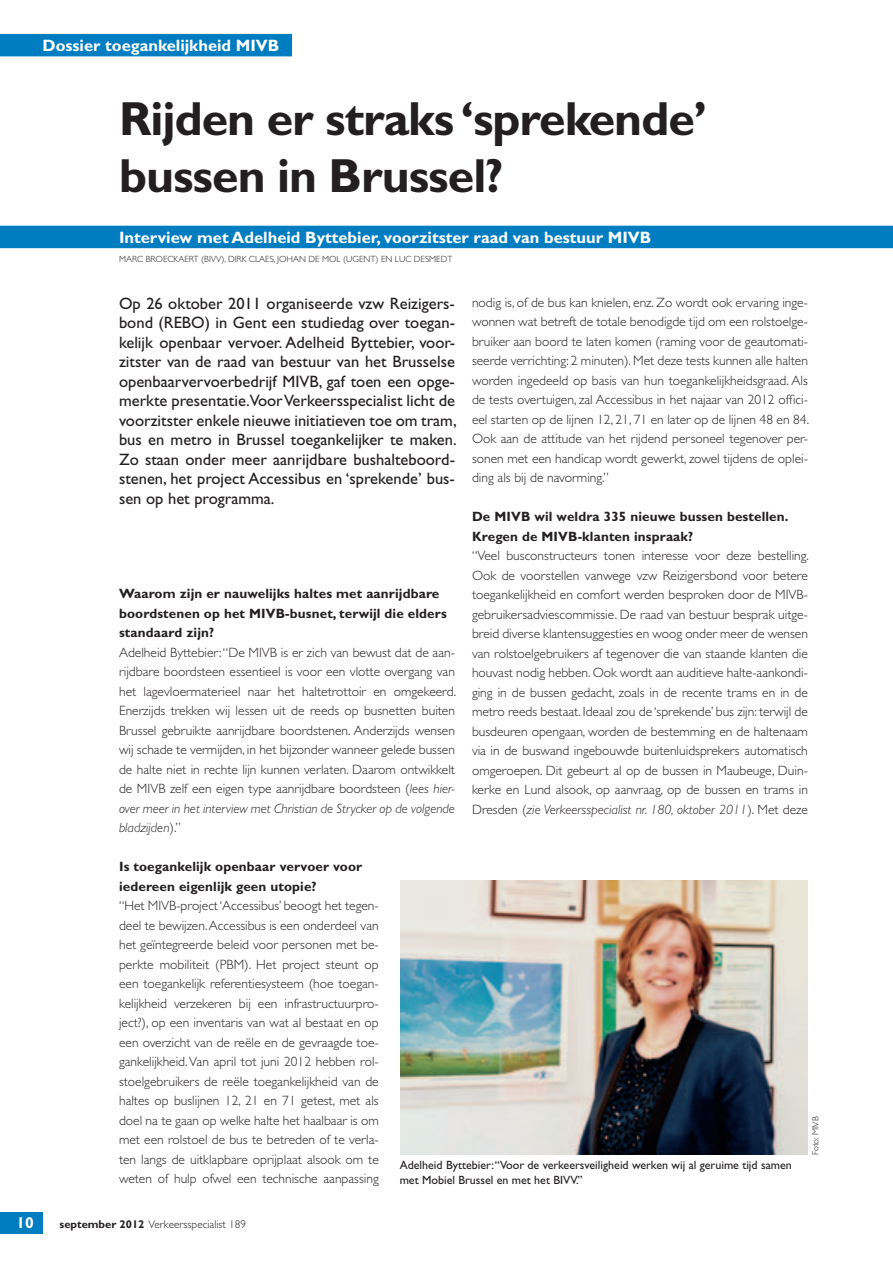
<style>
.page{position:relative;width:893px;height:1263px;background:#fff}
.page>*{position:absolute;margin:0;border:0;box-sizing:border-box;transform-origin:0 0}
.t1{font:700 48px/57.6px "Gill Sans Std";letter-spacing:-.02em;color:#231f20}
.t2{font:16.5px/19.5px "Gill Sans Std";color:#231f20;text-align:justify}
.t3{font:700 16.5px "Gill Sans Std";color:#fff}
.t4{font:700 15.75px "Gill Sans Std";color:#fff}
.t5{font:300 13.5px/19.5px "Gill Sans Std";color:#231f20;text-align:justify}
.t6{font:700 13.5px/19.5px "Gill Sans Std";letter-spacing:.01em;color:#231f20}
.t7{font:12px/15px "Gill Sans Std";color:#231f20}
.t8{font:300 11.25px "Gill Sans Std";color:#231f20}
.t9{font:300 9px "Gill Sans Std";color:#231f20}
.s1{font-style:italic}
.s2{font-weight:700}
</style>
<div class="page">
<div style="left:0;top:1212px;width:43px;height:21px;background:#007dc1"></div>
<div style="left:0;top:226px;width:893px;height:22px;background:#007dc1"></div>
<img style="left:400px;top:880px;width:408px;height:274px">
<div style="left:0;top:34px;width:292px;height:22px;background:#007dc1"></div>
<p class="t3" style="left:43px;top:36px;width:238px">Dossier toegankelijkheid MIVB</p>
<h1 class="t1" style="left:119px;top:90px;width:589px">Rijden er straks ‘sprekende’ bussen in Brussel?</h1>
<p class="t3" style="left:119px;top:227px;width:534px">Interview met Adelheid Byttebier, voorzitster raad van bestuur MIVB</p>
<p class="t9" style="left:119px;top:254px;width:7px">Marc</p>
<p class="t9" style="left:146px;top:254px;width:302px">Broeckaert (BIVV), Dirk Claes, Johan De Mol (UGent) en Luc Desmedt</p>
<p class="t2" style="left:119px;top:294px;width:339px">Op 26 oktober 2011 organiseerde vzw Reizigers&shy;bond (REBO) in Gent een studiedag over toegan&shy;kelijk openbaar vervoer. Adelheid Byttebier, voor&shy;zitster van de raad van bestuur van het Brusselse openbaarvervoerbedrijf MIVB, gaf toen een opge&shy;merkte presentatie.Voor Verkeersspecialist licht de voorzitster enkele nieuwe initiatieven toe om tram, bus en metro in Brussel toegankelijker te maken.<br>Zo staan onder meer aanrijdbare bushalteboord&shy;stenen, het project Accessibus en ‘sprekende’ bus&shy;sen op het programma.</p>
<p class="t5" style="left:472px;top:293px;width:339px">nodig is, of de bus kan knielen, enz. Zo wordt ook ervaring inge&shy;wonnen wat betreft de totale benodigde tijd om een rolstoelge&shy;bruiker aan boord te laten komen (raming voor de geautomati&shy;seerde verrichting: 2 minuten). Met deze tests kunnen alle halten worden ingedeeld op basis van hun toegankelijkheidsgraad. Als de tests overtuigen, zal Accessibus in het najaar van 2012 offici&shy;eel starten op de lijnen 12, 21, 71 en later op de lijnen 48 en 84.<br>Ook aan de attitude van het rijdend personeel tegenover per&shy;sonen met een handicap wordt gewerkt, zowel tijdens de oplei&shy;ding als bij de navorming.”</p>
<p class="t6" style="left:472px;top:507px;width:318px">De MIVB wil weldra 335 nieuwe bussen bestellen.<br>Kregen de MIVB-klanten inspraak?</p>
<p class="t5" style="left:472px;top:546px;width:338px">“Veel busconstructeurs tonen interesse voor deze bestelling.<br>Ook de voorstellen vanwege vzw Reizigersbond voor betere toegankelijkheid en comfort werden besproken door de MIVB&shy;gebruikersadviescommissie. De raad van bestuur besprak uitge&shy;breid diverse klantensuggesties en woog onder meer de wensen van rolstoelgebruikers af tegenover die van staande klanten die houvast nodig hebben. Ook wordt aan auditieve halte-aankondi&shy;ging in de bussen gedacht, zoals in de recente trams en in de metro reeds bestaat. I deaal zou de ‘sprekende’ bus zijn: terwijl de busdeuren opengaan, worden de bestemming en de haltenaam via in de buswand ingebouwde buitenluidsprekers automatisch omgeroepen. Dit gebeurt al op de bussen in Maubeuge, Duin&shy;kerke en Lund alsook, op aanvraag, op de bussen en trams in Dresden (<span class="s1">zie Verkeersspecialist nr. 180, oktober 2011</span>). Met deze</p>
<p class="t6" style="left:119px;top:584px;width:329px">Waarom zijn er nauwelijks haltes met aanrijdbare boordstenen op het MIVB-busnet, terwijl die elders standaard zijn?</p>
<p class="t5" style="left:119px;top:643px;width:339px">Adelheid Byttebier: “De MIVB is er zich van bewust dat de aan&shy;rijdbare boordsteen essentieel is voor een vlotte overgang van het lagevloermaterieel naar het haltetrottoir en omgekeerd.<br>Enerzijds trekken wij lessen uit de reeds op busnetten buiten Brussel gebruikte aanrijdbare boordstenen. Anderzijds wensen wij schade te vermijden, in het bijzonder wanneer gelede bussen de halte niet in rechte lijn kunnen verlaten. Daarom ontwikkelt de MIVB zelf een eigen type aanrijdbare boordsteen (<span class="s1">lees hier&shy;over meer in het interview met Christian de Strycker op de volgende bladzijden</span>).”</p>
<p class="t6" style="left:119px;top:857px;width:245px">Is toegankelijk openbaar vervoer voor iedereen eigenlijk geen utopie?</p>
<p class="t5" style="left:119px;top:896px;width:261px">“Het MIVB-project ‘Accessibus’ beoogt het tegen&shy;deel te bewijzen. Accessibus is een onderdeel van het geïntegreerde beleid voor personen met be&shy;perkte mobiliteit (PBM). Het project steunt op een toegankelijk referentiesysteem (hoe toegan&shy;kelijkheid verzekeren bij een infrastructuurpro&shy;ject?), op een inventaris van wat al bestaat en op een overzicht van de reële en de gevraagde toe&shy;gankelijkheid. Van april tot juni 2012 hebben rol&shy;stoelgebruikers de reële toegankelijkheid van de haltes op buslijnen 12, 21 en 71 getest, met als doel na te gaan op welke halte het haalbaar is om met een rolstoel de bus te betreden of te verla&shy;ten langs de uitklapbare oprijplaat alsook om te weten of hulp ofwel een technische aanpassing</p>
<p class="t9" style="left:810px;top:1155px;width:40px;rotate:-90deg">Foto: MIVB</p>
<p class="t7" style="left:400px;top:1158px;width:394px">Adelheid Byttebier: “Voor de verkeersveiligheid werken wij al geruime tijd samen met Mobiel Brussel en met het BIVV.”</p>
<p class="t4" style="left:17px;top:1213px;width:19px">10</p>
<p class="t8" style="left:60px;top:1218px;width:188px"><span class="s2">september 2012</span> Verkeersspecialist 189</p>
</div>
